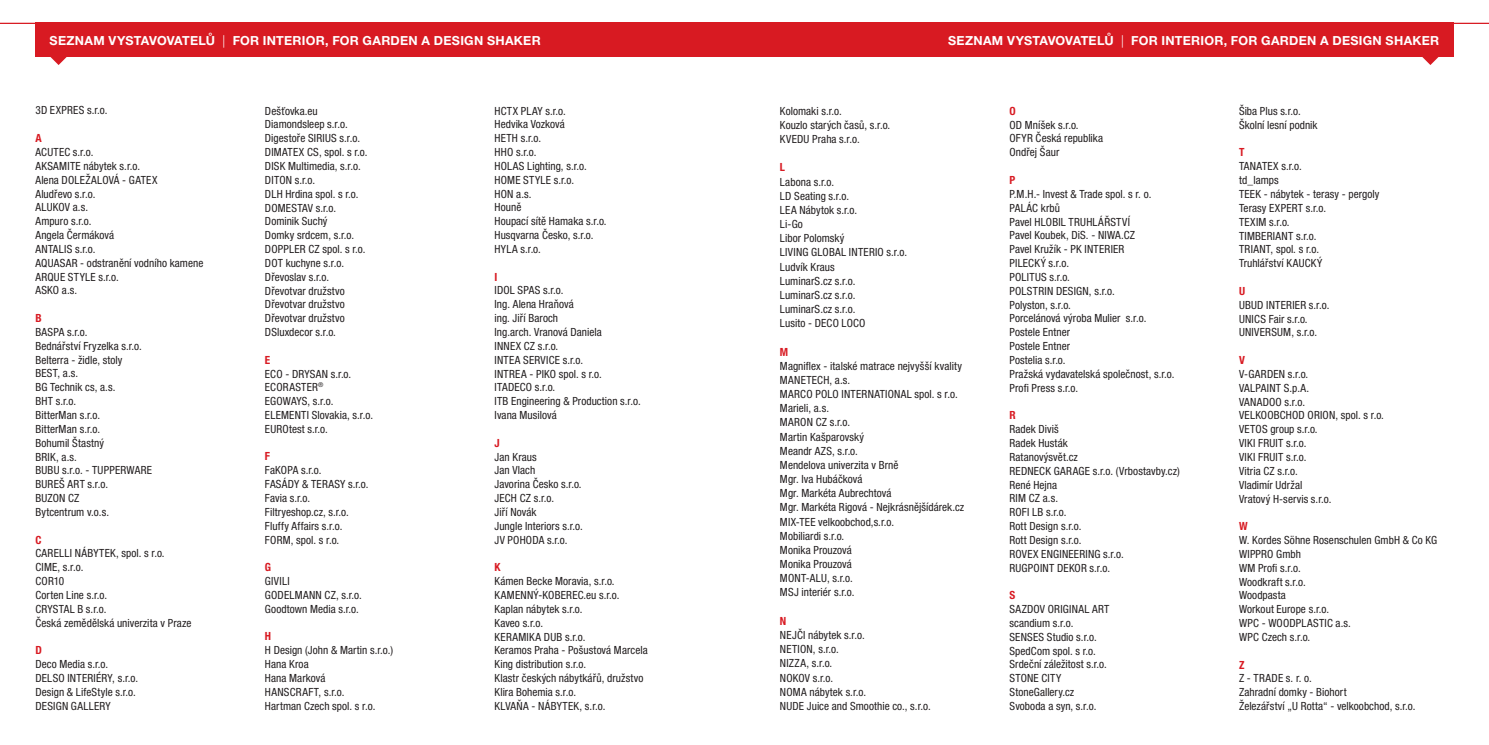
<style>
.page{position:relative;width:1489px;height:745px;background:#fff}
.page>*{position:absolute;margin:0;border:0;box-sizing:border-box;transform-origin:0 0}
.t1{font:700 12.5px "Helvetica Neue LT Pro";letter-spacing:.02em;color:#fff}
.t2{font:condensed 11.25px/13.9px "Helvetica Neue LT Pro";letter-spacing:.01em;color:#231f20}
.t3{font:700 condensed 11.25px "Helvetica Neue LT Pro";color:#d81a22}
.s1{font-weight:300}
</style>
<div class="page">
<svg style="left:1422px;top:57px;width:17px;height:8px"></svg>
<svg style="left:50px;top:57px;width:17px;height:8px"></svg>
<div style="left:35px;top:23px;width:710px;height:34px;background:#d81a22"></div>
<div style="left:745px;top:23px;width:708px;height:34px;background:#d81a22"></div>
<hr style="left:0;top:23px;width:745px;height:1px;background:#d81a22">
<hr style="left:744px;top:23px;width:744px;height:1px;background:#d81a22">
<p class="t1" style="left:50px;top:32px;width:492px">SEZNAM VYSTAVOVATELŮ <span class="s1">|</span> FOR INTERIOR, FOR GARDEN A DESIGN SHAKER</p>
<p class="t1" style="left:948px;top:32px;width:492px">SEZNAM VYSTAVOVATELŮ <span class="s1">|</span> FOR INTERIOR, FOR GARDEN A DESIGN SHAKER</p>
<p class="t2" style="left:35px;top:103px;width:74px">3D EXPRES s.r.o.</p>
<p class="t3" style="left:35px;top:131px;width:8px">A</p>
<p class="t2" style="left:35px;top:145px;width:169px">ACUTEC s.r.o.<br>AKSAMITE nábytek s.r.o.<br>Alena DOLEŽALOVÁ - GATEX<br>Aludřevo s.r.o.<br>ALUKOV a.s.<br>Ampuro s.r.o.<br>Angela Čermáková<br>ANTALIS s.r.o.<br>AQUASAR - odstranění vodního kamene<br>ARQUE STYLE s.r.o.<br>ASKO a.s.</p>
<p class="t3" style="left:35px;top:311px;width:8px">B</p>
<p class="t2" style="left:35px;top:325px;width:118px">BASPA s.r.o.<br>Bednářství Fryzelka s.r.o.<br>Belterra - židle, stoly<br>BEST, a.s.<br>BG Technik cs, a.s.<br>BHT s.r.o.<br>BitterMan s.r.o.<br>BitterMan s.r.o.<br>Bohumil Štastný<br>BRIK, a.s.<br>BUBU s.r.o. - TUPPERWARE<br>BUREŠ ART s.r.o.<br>BUZON CZ<br>Bytcentrum v.o.s.</p>
<p class="t3" style="left:35px;top:532px;width:8px">C</p>
<p class="t2" style="left:35px;top:546px;width:157px">CARELLI NÁBYTEK, spol. s r.o.<br>CIME, s.r.o.<br>COR10<br>Corten Line s.r.o.<br>CRYSTAL B s.r.o.<br>Česká zemědělská univerzita v Praze</p>
<p class="t3" style="left:35px;top:643px;width:8px">D</p>
<p class="t2" style="left:35px;top:656px;width:104px">Deco Media s.r.o.<br>DELSO INTERIÉRY, s.r.o.<br>Design &amp; LifeStyle s.r.o.<br>DESIGN GALLERY</p>
<p class="t2" style="left:265px;top:104px;width:104px">Dešťovka.eu<br>Diamondsleep s.r.o.<br>Digestoře SIRIUS s.r.o.<br>DIMATEX CS, spol. s r.o.<br>DISK Multimedia, s.r.o.<br>DITON s.r.o.<br>DLH Hrdina spol. s r.o.<br>DOMESTAV s.r.o.<br>Dominik Suchý<br>Domky srdcem, s.r.o.<br>DOPPLER CZ spol. s r.o.<br>DOT kuchyne s.r.o.<br>Dřevoslav s.r.o.<br>Dřevotvar družstvo<br>Dřevotvar družstvo<br>Dřevotvar družstvo<br>DSluxdecor s.r.o.</p>
<p class="t3" style="left:265px;top:353px;width:7px">E</p>
<p class="t2" style="left:265px;top:366px;width:110px">ECO - DRYSAN s.r.o.<br>ECORASTER<sup>®<br></sup>EGOWAYS, s.r.o.<br>ELEMENTI Slovakia, s.r.o.<br>EUROtest s.r.o.</p>
<p class="t3" style="left:265px;top:449px;width:7px">F</p>
<p class="t2" style="left:265px;top:463px;width:105px">FaKOPA s.r.o.<br>FASÁDY &amp; TERASY s.r.o.<br>Favia s.r.o.<br>Filtryeshop.cz, s.r.o.<br>Fluffy Affairs s.r.o.<br>FORM, spol. s r.o.</p>
<p class="t3" style="left:265px;top:560px;width:8px">G</p>
<p class="t2" style="left:265px;top:573px;width:98px">GIVILI<br>GODELMANN CZ, s.r.o.<br>Goodtown Media s.r.o.</p>
<p class="t3" style="left:265px;top:629px;width:8px">H</p>
<p class="t2" style="left:265px;top:642px;width:130px">H Design (John &amp; Martin s.r.o.)<br>Hana Kroa<br>Hana Marková<br>HANSCRAFT, s.r.o.<br>Hartman Czech spol. s r.o.</p>
<p class="t2" style="left:494px;top:103px;width:114px">HCTX PLAY s.r.o.<br>Hedvika Vozková<br>HETH s.r.o.<br>HHO s.r.o.<br>HOLAS Lighting, s.r.o.<br>HOME STYLE s.r.o.<br>HON a.s.<br>Houně<br>Houpací sítě Hamaka s.r.o.<br>Husqvarna Česko, s.r.o.<br>HYLA s.r.o.</p>
<p class="t3" style="left:494px;top:270px;width:4px">I</p>
<p class="t2" style="left:494px;top:283px;width:148px">IDOL SPAS s.r.o.<br>Ing. Alena Hraňová<br>ing. Jiří Baroch<br>Ing.arch. Vranová Daniela<br>INNEX CZ s.r.o.<br>INTEA SERVICE s.r.o.<br>INTREA - PIKO spol. s r.o.<br>ITADECO s.r.o.<br>ITB Engineering &amp; Production s.r.o.<br>Ivana Musilová</p>
<p class="t3" style="left:494px;top:435px;width:7px">J</p>
<p class="t2" style="left:494px;top:449px;width:90px">Jan Kraus<br>Jan Vlach<br>Javorina Česko s.r.o.<br>JECH CZ s.r.o.<br>Jiří Novák<br>Jungle Interiors s.r.o.<br>JV POHODA s.r.o.</p>
<p class="t3" style="left:494px;top:560px;width:8px">K</p>
<p class="t2" style="left:494px;top:573px;width:155px">Kámen Becke Moravia, s.r.o.<br>KAMENNÝ-KOBEREC.eu s.r.o.<br>Kaplan nábytek s.r.o.<br>Kaveo s.r.o.<br>KERAMIKA DUB s.r.o.<br>Keramos Praha - Pošustová Marcela<br>King distribution s.r.o.<br>Klastr českých nábytkářů, družstvo<br>Klira Bohemia s.r.o.<br>KLVAŇA - NÁBYTEK, s.r.o.</p>
<p class="t2" style="left:780px;top:103px;width:112px">Kolomaki s.r.o.<br>Kouzlo starých časů, s.r.o.<br>KVEDU Praha s.r.o.</p>
<p class="t3" style="left:780px;top:160px;width:7px">L</p>
<p class="t2" style="left:780px;top:174px;width:129px">Labona s.r.o.<br>LD Seating s.r.o.<br>LEA Nábytok s.r.o.<br>Li-Go<br>Libor Polomský<br>LIVING GLOBAL INTERIO s.r.o.<br>Ludvík Kraus<br>LuminarS.cz s.r.o.<br>LuminarS.cz s.r.o.<br>LuminarS.cz s.r.o.<br>Lusito - DECO LOCO</p>
<p class="t3" style="left:780px;top:344px;width:10px">M</p>
<p class="t2" style="left:780px;top:358px;width:186px">Magniflex - italské matrace nejvyšší kvality<br>MANETECH, a.s.<br>MARCO POLO INTERNATIONAL spol. s r.o.<br>Marieli, a.s.<br>MARON CZ s.r.o.<br>Martin Kašparovský<br>Meandr AZS, s.r.o.<br>Mendelova univerzita v Brně<br>Mgr. Iva Hubáčková<br>Mgr. Markéta Aubrechtová<br>Mgr. Markéta Rigová - Nejkrásnějšídárek.cz<br>MIX-TEE velkoobchod,s.r.o.<br>Mobiliardi s.r.o.<br>Monika Prouzová<br>Monika Prouzová<br>MONT-ALU, s.r.o.<br>MSJ interiér s.r.o.</p>
<p class="t3" style="left:780px;top:613px;width:8px">N</p>
<p class="t2" style="left:780px;top:627px;width:152px">NEJČI nábytek s.r.o.<br>NETION, s.r.o.<br>NIZZA, s.r.o.<br>NOKOV s.r.o.<br>NOMA nábytek s.r.o.<br>NUDE Juice and Smoothie co., s.r.o.</p>
<p class="t3" style="left:1009px;top:104px;width:8px">O</p>
<p class="t2" style="left:1009px;top:117px;width:95px">OD Mníšek s.r.o.<br>OFYR Česká republika<br>Ondřej Šaur</p>
<p class="t3" style="left:1009px;top:173px;width:7px">P</p>
<p class="t2" style="left:1009px;top:187px;width:166px">P.M.H.- Invest &amp; Trade spol. s r. o.<br>PALÁC krbů<br>Pavel HLOBIL TRUHLÁŘSTVÍ<br>Pavel Koubek, DiS. - NIWA.CZ<br>Pavel Kružík - PK INTERIER<br>PILECKÝ s.r.o.<br>POLITUS s.r.o.<br>POLSTRIN DESIGN, s.r.o.<br>Polyston, s.r.o.<br>Porcelánová výroba Mulier s.r.o.<br>Postele Entner<br>Postele Entner<br>Postelia s.r.o.<br>Pražská vydavatelská společnost, s.r.o.<br>Profi Press s.r.o.</p>
<p class="t3" style="left:1009px;top:408px;width:8px">R</p>
<p class="t2" style="left:1009px;top:422px;width:172px">Radek Diviš<br>Radek Husták<br>Ratanovýsvět.cz<br>REDNECK GARAGE s.r.o. (Vrbostavby.cz)<br>René Hejna<br>RIM CZ a.s.<br>ROFI LB s.r.o.<br>Rott Design s.r.o.<br>Rott Design s.r.o.<br>ROVEX ENGINEERING s.r.o.<br>RUGPOINT DEKOR s.r.o.</p>
<p class="t3" style="left:1009px;top:588px;width:7px">S</p>
<p class="t2" style="left:1009px;top:601px;width:101px">SAZDOV ORIGINAL ART scandium s.r.o.<br>SENSES Studio s.r.o.<br>SpedCom spol. s r.o.<br>Srdeční záležitost s.r.o.<br>STONE CITY<br>StoneGallery.cz<br>Svoboda a syn, s.r.o.</p>
<p class="t2" style="left:1238px;top:104px;width:80px">Šiba Plus s.r.o.<br>Školní lesní podnik</p>
<p class="t3" style="left:1238px;top:145px;width:7px">T</p>
<p class="t2" style="left:1238px;top:159px;width:142px">TANATEX s.r.o.<br>td_lamps<br>TEEK - nábytek - terasy - pergoly<br>Terasy EXPERT s.r.o.<br>TEXIM s.r.o.<br>TIMBERIANT s.r.o.<br>TRIANT, spol. s r.o.<br>Truhlářství KAUCKÝ</p>
<p class="t3" style="left:1238px;top:284px;width:8px">U</p>
<p class="t2" style="left:1238px;top:297px;width:92px">UBUD INTERIER s.r.o.<br>UNICS Fair s.r.o.<br>UNIVERSUM, s.r.o.</p>
<p class="t3" style="left:1238px;top:353px;width:7px">V</p>
<p class="t2" style="left:1238px;top:367px;width:146px">V-GARDEN s.r.o.<br>VALPAINT S.p.A.<br>VANADOO s.r.o.<br>VELKOOBCHOD ORION, spol. s r.o.<br>VETOS group s.r.o.<br>VIKI FRUIT s.r.o.<br>VIKI FRUIT s.r.o.<br>Vitria CZ s.r.o.<br>Vladimír Udržal<br>Vratový H-servis s.r.o.</p>
<p class="t3" style="left:1238px;top:519px;width:10px">W</p>
<p class="t2" style="left:1238px;top:532px;width:200px">W. Kordes Söhne Rosenschulen GmbH &amp; Co KG<br>WIPPRO Gmbh<br>WM Profi s.r.o.<br>Woodkraft s.r.o.<br>Woodpasta<br>Workout Europe s.r.o.<br>WPC - WOODPLASTIC a.s.<br>WPC Czech s.r.o.</p>
<p class="t3" style="left:1238px;top:657px;width:7px">Z</p>
<p class="t2" style="left:1238px;top:671px;width:178px">Z - TRADE s. r. o.<br>Zahradní domky - Biohort<br>Železářství „U Rotta“ - velkoobchod, s.r.o.</p>
</div>
